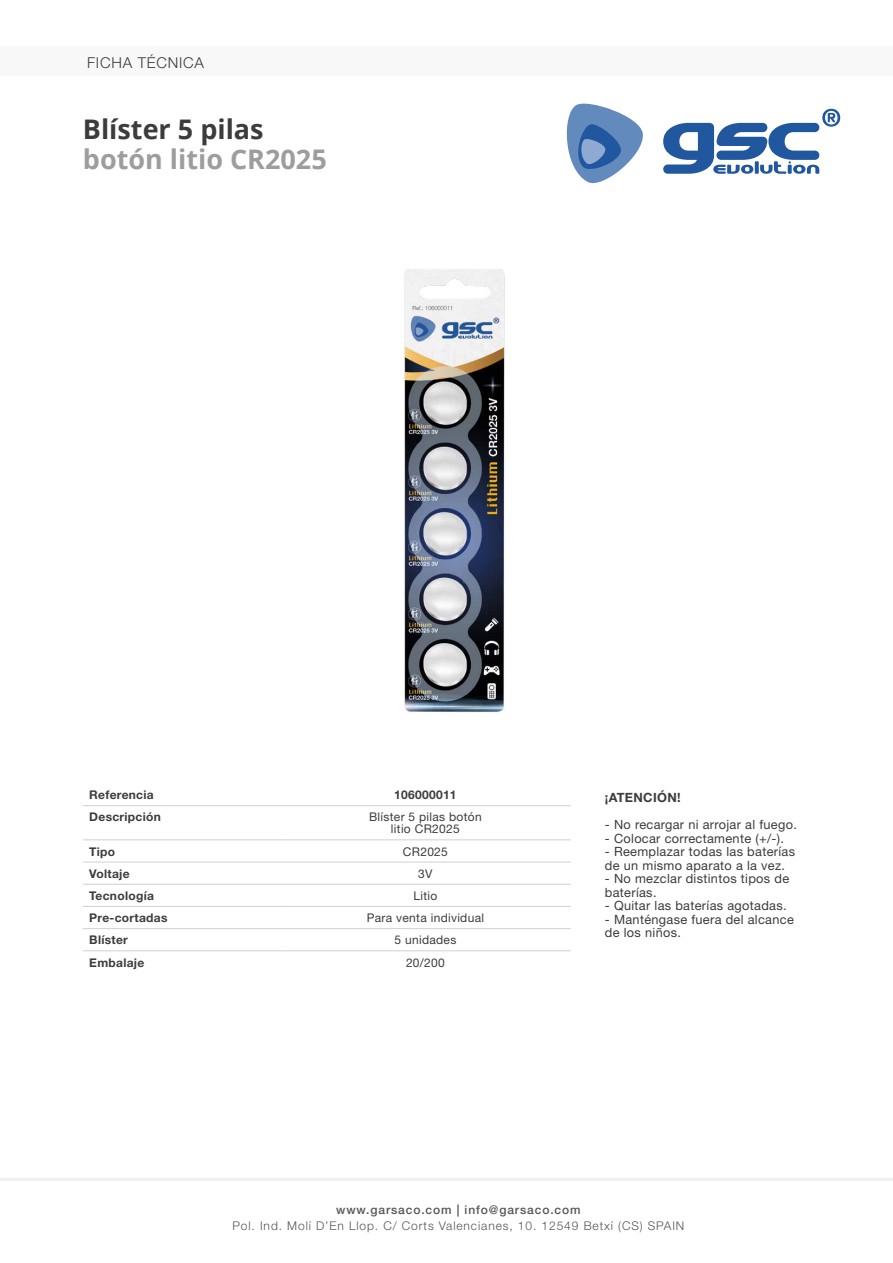
<style>
.page{position:relative;width:893px;height:1263px;background:#fff}
.page>*{position:absolute;margin:0;border:0;box-sizing:border-box;transform-origin:0 0}
.t1{font:700 27px "Open Sans";color:#9d9d9c}
.t2{font:700 27px "Open Sans";color:#3c3c3b}
.t3{font:300 15px "Helvetica Neue";letter-spacing:.05em;color:#3c3c3b}
.t4{font:12.75px/13.5px "Helvetica Neue";letter-spacing:.025em;color:#3c3c3b}
.t5{font:700 12.75px "Helvetica Neue";letter-spacing:.025em;color:#3c3c3b}
.t6{font:700 12px "Helvetica Neue";letter-spacing:.025em;color:#3c3c3b}
.t7{font:12px/12px "Helvetica Neue";letter-spacing:.025em;color:#3c3c3b;text-align:center}
.t8{font:300 12px "Helvetica Neue";letter-spacing:.075em;color:#565555}
.t9{font:500 12px "Helvetica Neue";letter-spacing:.075em;color:#565555}
</style>
<div class="page">
<svg style="left:663px;top:109px;width:177px;height:65px"></svg>
<svg style="left:566px;top:103px;width:77px;height:81px"></svg>
<hr style="left:0;top:1178px;width:893px;height:3px;background:#f0f0f0">
<div style="left:0;top:47px;width:893px;height:29px;background:#f8f8f8"></div>
<hr style="left:83px;top:839px;width:197px;height:1px;background:#d0d0d0">
<hr style="left:280px;top:839px;width:291px;height:1px;background:#d0d0d0">
<hr style="left:83px;top:862px;width:197px;height:1px;background:#d0d0d0">
<hr style="left:280px;top:862px;width:291px;height:1px;background:#d0d0d0">
<hr style="left:83px;top:884px;width:197px;height:1px;background:#d0d0d0">
<hr style="left:280px;top:884px;width:291px;height:1px;background:#d0d0d0">
<hr style="left:83px;top:906px;width:197px;height:1px;background:#d0d0d0">
<hr style="left:280px;top:906px;width:291px;height:1px;background:#d0d0d0">
<hr style="left:83px;top:928px;width:197px;height:1px;background:#d0d0d0">
<hr style="left:280px;top:928px;width:291px;height:1px;background:#d0d0d0">
<hr style="left:83px;top:950px;width:197px;height:1px;background:#d0d0d0">
<hr style="left:280px;top:950px;width:291px;height:1px;background:#d0d0d0">
<hr style="left:83px;top:805px;width:197px;height:1px;background:#d0d0d0">
<hr style="left:280px;top:805px;width:291px;height:1px;background:#d0d0d0">
<img style="left:404px;top:269px;width:101px;height:443px">
<p class="t3" style="left:87px;top:53px;width:118px">FICHA TÉCNICA</p>
<h1 class="t2" style="left:83px;top:110px;width:182px">Blíster 5 pilas</h1>
<h1 class="t1" style="left:83px;top:140px;width:245px">botón litio CR2025</h1>
<p class="t6" style="left:89px;top:787px;width:66px">Referencia</p>
<p class="t6" style="left:394px;top:787px;width:64px">106000011</p>
<p class="t6" style="left:89px;top:810px;width:73px">Descripción</p>
<p class="t7" style="left:369px;top:811px;width:114px">Blíster 5 pilas botón litio CR2025</p>
<p class="t6" style="left:89px;top:844px;width:27px">Tipo</p>
<p class="t7" style="left:403px;top:845px;width:47px">CR2025</p>
<p class="t6" style="left:89px;top:866px;width:42px">Voltaje</p>
<p class="t7" style="left:418px;top:867px;width:16px">3V</p>
<p class="t6" style="left:89px;top:888px;width:66px">Tecnología</p>
<p class="t7" style="left:413px;top:890px;width:25px">Litio</p>
<p class="t6" style="left:89px;top:910px;width:80px">Pre-cortadas</p>
<p class="t7" style="left:367px;top:912px;width:119px">Para venta individual</p>
<p class="t6" style="left:89px;top:933px;width:40px">Blíster</p>
<p class="t7" style="left:394px;top:934px;width:63px">5 unidades</p>
<p class="t6" style="left:89px;top:955px;width:57px">Embalaje</p>
<p class="t7" style="left:406px;top:956px;width:40px">20/200</p>
<p class="t5" style="left:605px;top:789px;width:77px">¡ATENCIÓN!</p>
<p class="t4" style="left:605px;top:817px;width:193px">- No recargar ni arrojar al fuego.</p>
<p class="t4" style="left:605px;top:831px;width:181px">- Colocar correctamente (+/-).</p>
<p class="t4" style="left:605px;top:844px;width:192px">- Reemplazar todas las baterías de un mismo aparato a la vez.</p>
<p class="t4" style="left:605px;top:871px;width:186px">- No mezclar distintos tipos de baterías.</p>
<p class="t4" style="left:605px;top:898px;width:183px">- Quitar las baterías agotadas.</p>
<p class="t4" style="left:605px;top:912px;width:190px">- Manténgase fuera del alcance de los niños.</p>
<p class="t9" style="left:336px;top:1202px;width:246px">www.garsaco.com | info@garsaco.com</p>
<p class="t8" style="left:232px;top:1219px;width:453px">Pol. Ind. Molí D’En Llop. C/ Corts Valencianes, 10. 12549 Betxí (CS) SPAIN</p>
</div>
